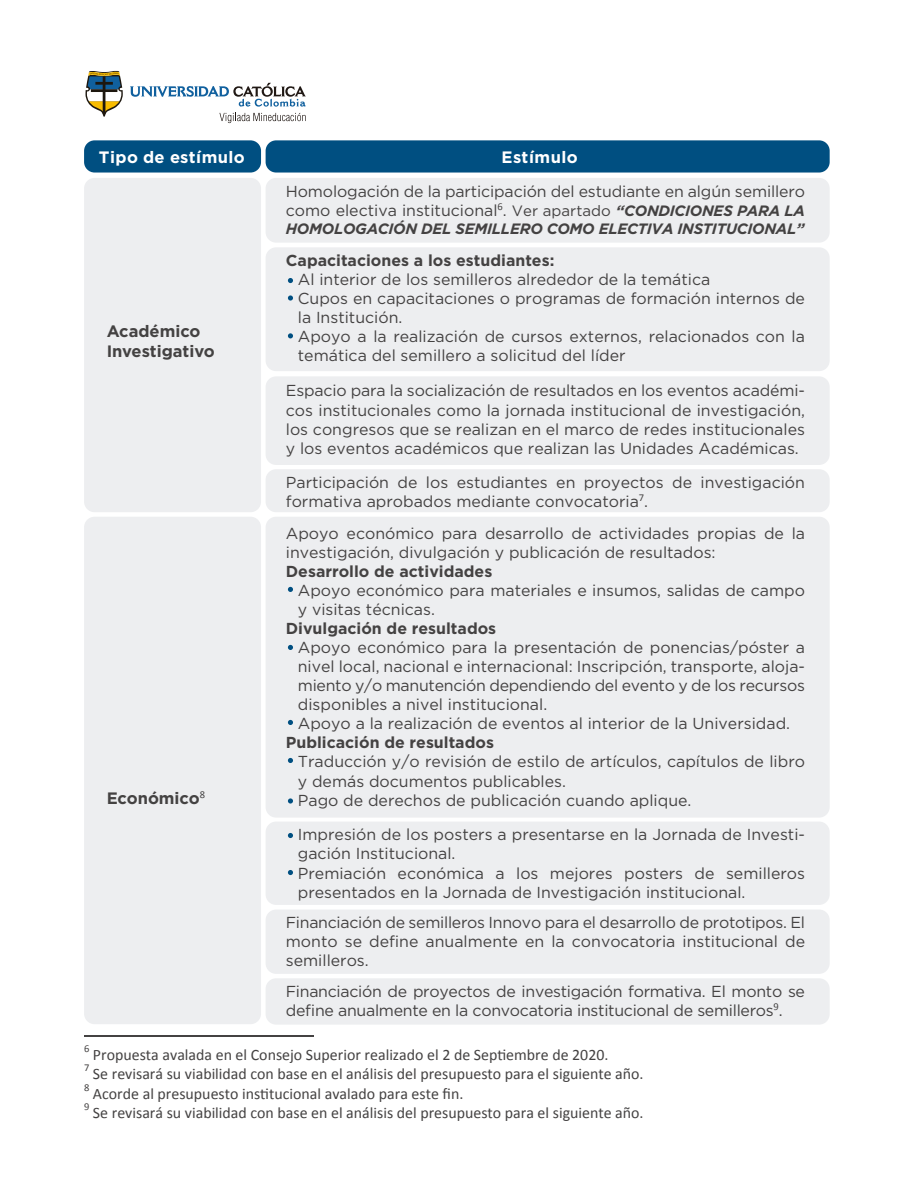
<style>
.page{position:relative;width:915px;height:1191px;background:#fff}
.page>*{position:absolute;margin:0;border:0;box-sizing:border-box;transform-origin:0 0}
.t1{font:700 16.5px/19.8px "Gotham";color:#444242}
.t2{font:700 16.5px "Gotham";letter-spacing:.03em;color:#fff}
.t3{font:15.9px/19px "Gotham";color:#444242}
.t4{font:15.9px "Calibri";color:#444242}
.t5{font:15.9px/19px "Gotham";letter-spacing:-.02em;color:#444242}
.t6{font:700 15.9px "Gotham";color:#444242}
.t7{font:italic 700 15px "Gotham";letter-spacing:-.02em;color:#444242}
.t8{font:10.5px "Calibri";color:#444242}
.s1{font-size:15px}
.s2{font-weight:700;font-style:italic;font-size:15px}
</style>
<div class="page">
<svg style="left:130px;top:83px;width:175px;height:24px"></svg>
<svg style="left:85px;top:70px;width:38px;height:47px"></svg>
<svg style="left:219px;top:113px;width:86px;height:10px"></svg>
<hr style="left:84px;top:1035px;width:229px;height:1px;background:#444242">
<div style="left:84px;top:178px;width:177px;height:334px;background:#edeef0;border-radius:10px"></div>
<div style="left:84px;top:140px;width:177px;height:32px;background:#004f81;border-radius:10px"></div>
<div style="left:265px;top:140px;width:564px;height:32px;background:#004f81;border-radius:10px"></div>
<div style="left:265px;top:178px;width:564px;height:65px;background:#edeef0;border-radius:11px"></div>
<div style="left:265px;top:247px;width:564px;height:124px;background:#edeef0;border-radius:10px"></div>
<div style="left:265px;top:376px;width:564px;height:89px;background:#edeef0;border-radius:10px"></div>
<div style="left:265px;top:469px;width:564px;height:43px;background:#edeef0;border-radius:11px"></div>
<svg style="left:288px;top:278px;width:5px;height:5px"></svg>
<svg style="left:288px;top:295px;width:5px;height:5px"></svg>
<svg style="left:288px;top:333px;width:5px;height:5px"></svg>
<div style="left:84px;top:517px;width:177px;height:507px;background:#edeef0;border-radius:10px"></div>
<div style="left:265px;top:517px;width:564px;height:300px;background:#edeef0;border-radius:10px"></div>
<svg style="left:288px;top:587px;width:5px;height:5px"></svg>
<svg style="left:288px;top:645px;width:5px;height:5px"></svg>
<svg style="left:288px;top:720px;width:5px;height:5px"></svg>
<svg style="left:288px;top:758px;width:5px;height:5px"></svg>
<svg style="left:288px;top:798px;width:5px;height:5px"></svg>
<div style="left:265px;top:821px;width:564px;height:84px;background:#edeef0;border-radius:10px"></div>
<svg style="left:288px;top:833px;width:5px;height:5px"></svg>
<svg style="left:288px;top:870px;width:5px;height:5px"></svg>
<div style="left:265px;top:909px;width:564px;height:64px;background:#edeef0;border-radius:10px"></div>
<div style="left:265px;top:978px;width:564px;height:46px;background:#edeef0;border-radius:10px"></div>
<p class="t2" style="left:99px;top:146px;width:147px">Tipo de estímulo</p>
<p class="t2" style="left:501px;top:146px;width:78px">Estímulo</p>
<p class="t1" style="left:107px;top:321px;width:109px">Académico<br>Investigativo</p>
<p class="t1" style="left:107px;top:787px;width:100px">Económico<sup>8</sup></p>
<p class="t3" style="left:286px;top:181px;width:520px">Homologación de la participación del estudiante en algún semillero como electiva institucional<sup>6</sup>. <span class="s1">Ver apartado</span> <span class="s2">“CONDICIONES PARA LA</span></p>
<p class="t7" style="left:286px;top:218px;width:520px">HOMOLOGACIÓN DEL SEMILLERO COMO ELECTIVA INSTITUCIONAL”</p>
<p class="t6" style="left:286px;top:250px;width:270px">Capacitaciones a los estudiantes:</p>
<p class="t3" style="left:298px;top:269px;width:508px">Al interior de los semilleros alrededor de la temática<br>Cupos en capacitaciones o programas de formación internos de la Institución.<br>Apoyo a la realización de cursos externos, relacionados con la temática del semillero a solicitud del líder</p>
<p class="t3" style="left:286px;top:381px;width:520px;text-align:justify">Espacio para la socialización de resultados en los eventos académi&shy;cos institucionales como la jornada institucional de investigación, los congresos que se realizan en el marco de redes institucionales y los eventos académicos que realizan las Unidades Académicas.</p>
<p class="t3" style="left:286px;top:472px;width:520px">Participación de los estudiantes en proyectos de investigación formativa aprobados mediante convocatoria<sup>7</sup>.</p>
<p class="t3" style="left:286px;top:523px;width:520px">Apoyo económico para desarrollo de actividades propias de la investigación, divulgación y publicación de resultados:</p>
<p class="t6" style="left:286px;top:560px;width:208px">Desarrollo de actividades</p>
<p class="t3" style="left:298px;top:580px;width:508px">Apoyo económico para materiales e insumos, salidas de campo y visitas técnicas.</p>
<p class="t6" style="left:286px;top:617px;width:212px">Divulgación de resultados</p>
<p class="t3" style="left:298px;top:637px;width:508px">Apoyo económico para la presentación de ponencias/póster a nivel local, nacional e internacional: Inscripción, transporte, aloja&shy;miento y/o manutención dependiendo del evento y de los recursos disponibles a nivel institucional.<br>Apoyo a la realización de eventos al interior de la Universidad.</p>
<p class="t6" style="left:286px;top:732px;width:209px">Publicación de resultados</p>
<p class="t3" style="left:298px;top:752px;width:508px">Traducción y/o revisión de estilo de artículos, capítulos de libro y demás documentos publicables.<br>Pago de derechos de publicación cuando aplique.</p>
<p class="t3" style="left:298px;top:825px;width:508px">Impresión de los posters a presentarse en la Jornada de Investi&shy;gación Institucional.<br>Premiación económica a los mejores posters de semilleros presentados en la Jornada de Investigación institucional.</p>
<p class="t3" style="left:286px;top:913px;width:520px;text-align:justify">Financiación de semilleros Innovo para el desarrollo de prototipos. El monto se define anualmente en la convocatoria institucional de semilleros.</p>
<p class="t5" style="left:286px;top:981px;width:520px">Financiación de proyectos de investigación formativa. El monto se define anualmente en la convocatoria institucional de semilleros<sup>9</sup>.</p>
<p class="t8" style="left:84px;top:1041px;width:7px">6</p>
<p class="t4" style="left:93px;top:1044px;width:517px">Propuesta avalada en el Consejo Superior realizado el 2 de Septiembre de 2020.</p>
<p class="t8" style="left:84px;top:1061px;width:7px">7</p>
<p class="t4" style="left:93px;top:1064px;width:552px">Se revisará su viabilidad con base en el análisis del presupuesto para el siguiente año.</p>
<p class="t8" style="left:84px;top:1080px;width:7px">8</p>
<p class="t4" style="left:93px;top:1083px;width:372px">Acorde al presupuesto institucional avalado para este fin.</p>
<p class="t8" style="left:84px;top:1100px;width:7px">9</p>
<p class="t4" style="left:93px;top:1102px;width:552px">Se revisará su viabilidad con base en el análisis del presupuesto para el siguiente año.</p>
</div>
